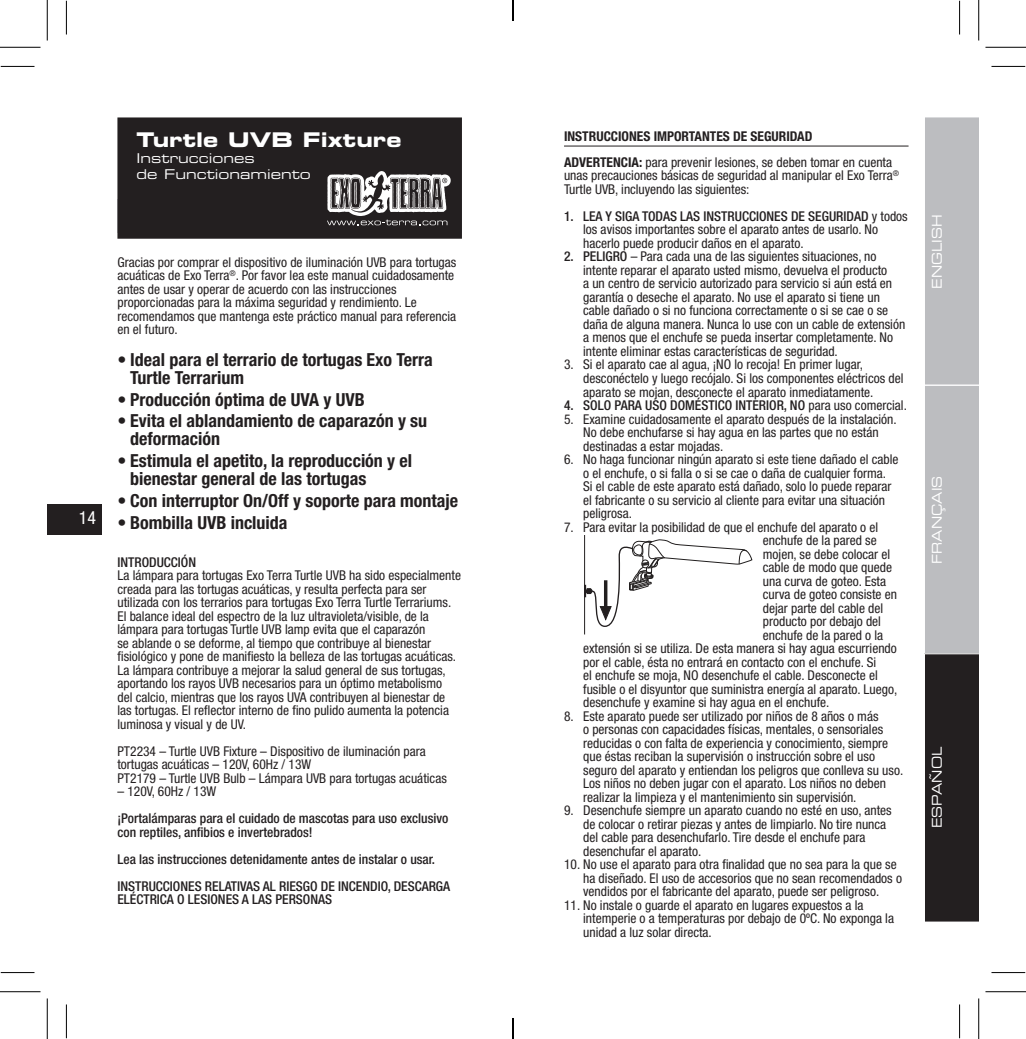
<style>
.page{position:relative;width:1026px;height:1039px;background:#fff}
.page>*{position:absolute;margin:0;border:0;box-sizing:border-box;transform-origin:0 0}
.t1{font:20.25px "Eurostile LT Std Bold Ex 2";color:#fff}
.t2{font:700 condensed 18px/18px "Helvetica Neue LT Std";color:#231f20}
.t3{font:condensed 18px "Helvetica Neue LT Pro";color:#fff}
.t4{font:condensed 13.5px/13.5px "Helvetica Neue LT Pro";color:#231f20}
.t5{font:500 condensed 13.5px/13.5px "Helvetica Neue LT Pro";color:#231f20}
.t6{font:700 condensed 13.5px "Helvetica Neue LT Std";color:#231f20}
.t7{font:13.5px/16.2px "Eurostile LT Std Ex 2";color:#fff}
.t8{font:13.5px "Eurostile LT Std Ex 2";color:#fff;scale:.9 1}
.s1{font-family:"Helvetica Neue LT Std";font-weight:700}
.s2{font-weight:500}
.s3{font-weight:400}
</style>
<div class="page">
<div style="left:47px;top:504px;width:55px;height:31px;background:#231f20"></div>
<div style="left:119px;top:119px;width:342px;height:118px;background:#231f20"></div>
<div style="left:117px;top:117px;width:345px;height:122px;border:2px solid #231f20"></div>
<svg style="left:327px;top:171px;width:124px;height:54px"></svg>
<hr style="left:564px;top:146px;width:344px;height:1px;background:#231f20">
<hr style="left:584px;top:535px;width:1px;height:99px;background:#231f20">
<svg style="left:584px;top:535px;width:168px;height:92px"></svg>
<svg style="left:924px;top:117px;width:54px;height:805px;background:#8d8d8f"></svg>
<hr style="left:1px;top:66px;width:33px;height:1px;background:#000">
<hr style="left:991px;top:66px;width:34px;height:1px;background:#000">
<hr style="left:1px;top:972px;width:33px;height:1px;background:#000">
<hr style="left:991px;top:972px;width:34px;height:1px;background:#000">
<hr style="left:66px;top:1px;width:1px;height:33px;background:#000">
<hr style="left:66px;top:1004px;width:1px;height:34px;background:#000">
<hr style="left:959px;top:1px;width:1px;height:33px;background:#000">
<hr style="left:959px;top:1004px;width:1px;height:34px;background:#000">
<hr style="left:0;top:47px;width:40px;height:1px;background:#000">
<hr style="left:985px;top:47px;width:41px;height:1px;background:#000">
<hr style="left:0;top:991px;width:40px;height:1px;background:#000">
<hr style="left:985px;top:991px;width:41px;height:1px;background:#000">
<hr style="left:47px;top:0;width:1px;height:41px;background:#000">
<hr style="left:47px;top:998px;width:1px;height:40px;background:#000">
<hr style="left:978px;top:0;width:1px;height:41px;background:#000">
<hr style="left:978px;top:998px;width:1px;height:40px;background:#000">
<svg style="left:512px;top:0;width:1px;height:21px"></svg>
<svg style="left:512px;top:1018px;width:1px;height:20px"></svg>
<h1 class="t1" style="left:137px;top:125px;width:266px">Turtle UVB Fixture</h1>
<p class="t7" style="left:137px;top:150px;width:176px">Instrucciones<br>de Functionamiento</p>
<h2 class="t3" style="left:79px;top:507px;width:19px">14</h2>
<p class="t4" style="left:117px;top:255px;width:340px">Gracias por comprar el dispositivo de iluminación UVB para tortugas acuáticas de Exo Terra<sup>®</sup>. Por favor lea este manual cuidadosamente antes de usar y operar de acuerdo con las instrucciones proporcionadas para la máxima seguridad y rendimiento. Le recomendamos que mantenga este práctico manual para referencia en el futuro.</p>
<h2 class="t2" style="left:130px;top:350px;width:304px;text-indent:-13px">• Ideal para el terrario de tortugas Exo Terra<br>Turtle Terrarium</h2>
<h2 class="t2" style="left:117px;top:390px;width:249px">• Producción óptima de UVA y UVB</h2>
<h2 class="t2" style="left:130px;top:412px;width:299px;text-indent:-13px">• Evita el ablandamiento de caparazón y su deformación</h2>
<h2 class="t2" style="left:130px;top:451px;width:283px;text-indent:-13px">• Estimula el apetito, la reproducción y el bienestar general de las tortugas</h2>
<h2 class="t2" style="left:117px;top:491px;width:342px">• Con interruptor On/Off y soporte para montaje</h2>
<h2 class="t2" style="left:117px;top:513px;width:171px">• Bombilla UVB incluida</h2>
<p class="t5" style="left:117px;top:555px;width:80px">INTRODUCCIÓN</p>
<p class="t4" style="left:117px;top:568px;width:345px">La lámpara para tortugas Exo Terra Turtle UVB ha sido especialmente creada para las tortugas acuáticas, y resulta perfecta para ser utilizada con los terrarios para tortugas Exo Terra Turtle Terrariums.<br>El balance ideal del espectro de la luz ultravioleta/visible, de la lámpara para tortugas Turtle UVB lamp evita que el caparazón<br>se ablande o se deforme, al tiempo que contribuye al bienestar fisiológico y pone de manifiesto la belleza de las tortugas acuáticas.<br>La lámpara contribuye a mejorar la salud general de sus tortugas, aportando los rayos UVB necesarios para un óptimo metabolismo<br>del calcio, mientras que los rayos UVA contribuyen al bienestar de las tortugas. El reflector interno de fino pulido aumenta la potencia luminosa y visual y de UV.</p>
<p class="t4" style="left:117px;top:744px;width:331px">PT2234 – Turtle UVB Fixture – Dispositivo de iluminación para tortugas acuáticas – 120V, 60Hz / 13W<br>PT2179 – Turtle UVB Bulb – Lámpara UVB para tortugas acuáticas</p>
<p class="t4" style="left:117px;top:784px;width:100px">– 120V, 60Hz / 13W</p>
<p class="t5" style="left:117px;top:811px;width:333px">¡Portalámparas para el cuidado de mascotas para uso exclusivo con reptiles, anfibios e invertebrados!</p>
<p class="t5" style="left:117px;top:845px;width:334px;line-height:27px">Lea las instrucciones detenidamente antes de instalar o usar.<br>INSTRUCCIONES RELATIVAS AL RIESGO DE INCENDIO, DESCARGA</p>
<p class="t5" style="left:117px;top:892px;width:216px">ELÉCTRICA O LESIONES A LAS PERSONAS</p>
<p class="t6" style="left:564px;top:128px;width:250px">INSTRUCCIONES IMPORTANTES DE SEGURIDAD</p>
<p class="t4" style="left:564px;top:155px;width:337px"><span class="s1">ADVERTENCIA:</span> para prevenir lesiones, se deben tomar en cuenta unas precauciones básicas de seguridad al manipular el Exo Terra<sup>®<br></sup>Turtle UVB, incluyendo las siguientes:</p>
<p class="t4" style="left:583px;top:209px;width:326px;text-indent:-19px"><span class="s2">1. LEA Y SIGA TODAS LAS INSTRUCCIONES DE SEGURIDAD</span> y todos los avisos importantes sobre el aparato antes de usarlo. No hacerlo puede producir daños en el aparato.</p>
<p class="t4" style="left:583px;top:250px;width:324px;text-indent:-19px"><span class="s2">2. PELIGRO</span> – Para cada una de las siguientes situaciones, no intente reparar el aparato usted mismo, devuelva el producto<br>a un centro de servicio autorizado para servicio si aún está en garantía o deseche el aparato. No use el aparato si tiene un cable dañado o si no funciona correctamente o si se cae o se daña de alguna manera. Nunca lo use con un cable de extensión a menos que el enchufe se pueda insertar completamente. No intente eliminar estas características de seguridad.</p>
<p class="t4" style="left:583px;top:358px;width:322px;text-indent:-19px">3. Si el aparato cae al agua, ¡NO lo recoja! En primer lugar, desconéctelo y luego recójalo. Si los componentes eléctricos del aparato se mojan, desconecte el aparato inmediatamente.</p>
<p class="t5" style="left:564px;top:398px;width:344px">4. SOLO PARA USO DOMÉSTICO INTERIOR, NO <span class="s3">para uso comercial.</span></p>
<p class="t4" style="left:583px;top:412px;width:315px;text-indent:-19px">5. Examine cuidadosamente el aparato después de la instalación.<br>No debe enchufarse si hay agua en las partes que no están destinadas a estar mojadas.</p>
<p class="t4" style="left:583px;top:452px;width:317px;text-indent:-19px">6. No haga funcionar ningún aparato si este tiene dañado el cable o el enchufe, o si falla o si se cae o daña de cualquier forma.<br>Si el cable de este aparato está dañado, solo lo puede reparar el fabricante o su servicio al cliente para evitar una situación peligrosa.</p>
<p class="t4" style="left:564px;top:520px;width:316px">7. Para evitar la posibilidad de que el enchufe del aparato o el</p>
<p class="t4" style="left:763px;top:533px;width:115px">enchufe de la pared se</p>
<p class="t4" style="left:763px;top:547px;width:129px">mojen, se debe colocar el</p>
<p class="t4" style="left:763px;top:560px;width:131px">cable de modo que quede</p>
<p class="t4" style="left:763px;top:574px;width:125px">una curva de goteo. Esta</p>
<p class="t4" style="left:763px;top:587px;width:136px">curva de goteo consiste en</p>
<p class="t4" style="left:763px;top:601px;width:122px">dejar parte del cable del</p>
<p class="t4" style="left:763px;top:614px;width:120px">producto por debajo del</p>
<p class="t4" style="left:763px;top:628px;width:122px">enchufe de la pared o la</p>
<p class="t4" style="left:583px;top:641px;width:315px">extensión si se utiliza. De esta manera si hay agua escurriendo</p>
<p class="t4" style="left:583px;top:655px;width:294px">por el cable, ésta no entrará en contacto con el enchufe. Si</p>
<p class="t4" style="left:583px;top:668px;width:296px">el enchufe se moja, NO desenchufe el cable. Desconecte el</p>
<p class="t4" style="left:583px;top:682px;width:316px">fusible o el disyuntor que suministra energía al aparato. Luego,</p>
<p class="t4" style="left:583px;top:695px;width:248px">desenchufe y examine si hay agua en el enchufe.</p>
<p class="t4" style="left:583px;top:709px;width:322px;text-indent:-19px">8. Este aparato puede ser utilizado por niños de 8 años o más<br>o personas con capacidades físicas, mentales, o sensoriales reducidas o con falta de experiencia y conocimiento, siempre que éstas reciban la supervisión o instrucción sobre el uso seguro del aparato y entiendan los peligros que conlleva su uso.<br>Los niños no deben jugar con el aparato. Los niños no deben realizar la limpieza y el mantenimiento sin supervisión.</p>
<p class="t4" style="left:583px;top:803px;width:310px;text-indent:-19px">9. Desenchufe siempre un aparato cuando no esté en uso, antes de colocar o retirar piezas y antes de limpiarlo. No tire nunca del cable para desenchufarlo. Tire desde el enchufe para desenchufar el aparato.</p>
<p class="t4" style="left:583px;top:857px;width:320px;text-indent:-19px">10. No use el aparato para otra finalidad que no sea para la que se ha diseñado. El uso de accesorios que no sean recomendados o vendidos por el fabricante del aparato, puede ser peligroso.</p>
<p class="t4" style="left:583px;top:898px;width:312px;text-indent:-19px">11. No instale o guarde el aparato en lugares expuestos a la intemperie o a temperaturas por debajo de 0ºC. No exponga la unidad a luz solar directa.</p>
<p class="t8" style="left:927px;top:289px;width:84px;rotate:-90deg">ENGLISH</p>
<p class="t8" style="left:927px;top:563px;width:99px;rotate:-90deg">FRANÇAIS</p>
<p class="t8" style="left:927px;top:828px;width:92px;rotate:-90deg">ESPAÑOL</p>
</div>
